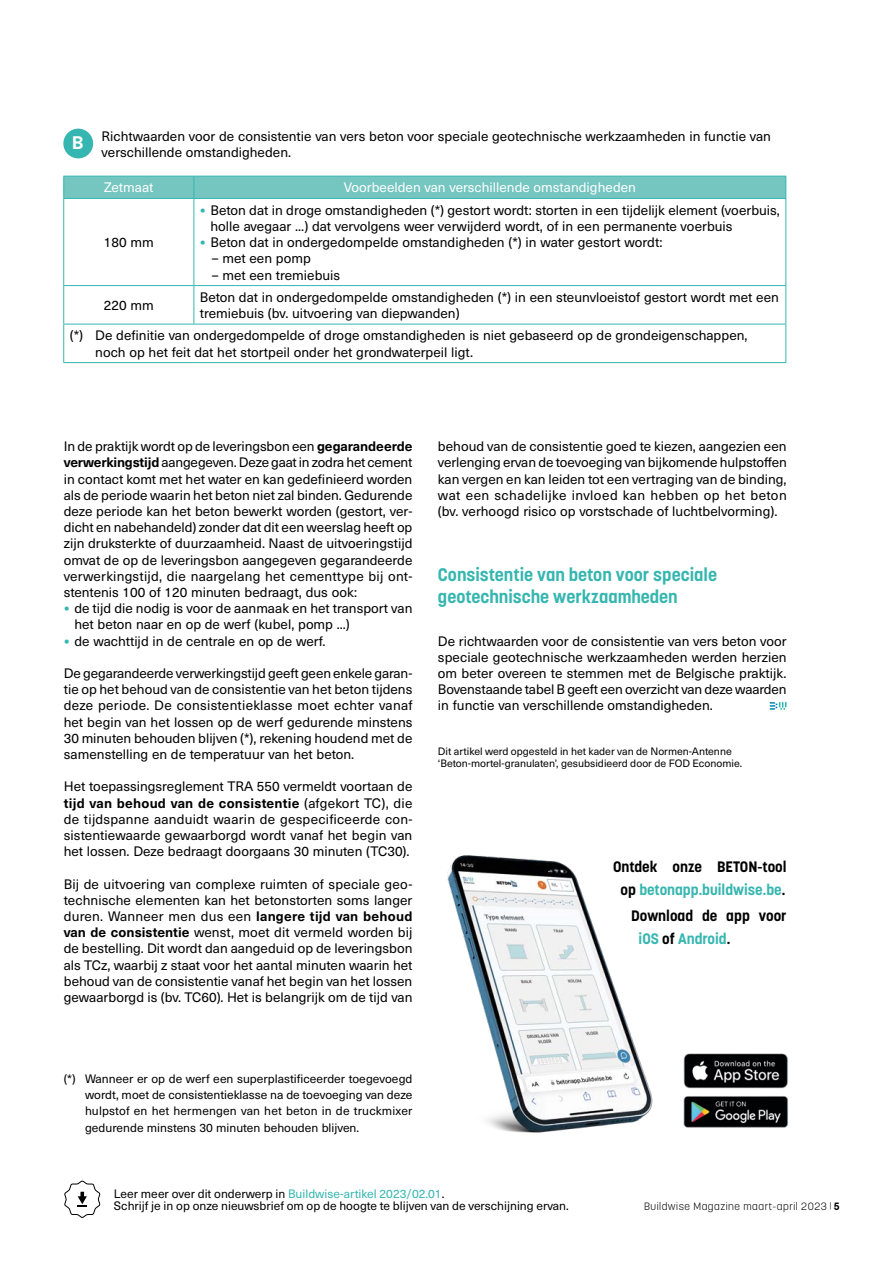
<style>
.page{position:relative;width:893px;height:1263px;background:#fff}
.page>*{position:absolute;margin:0;border:0;box-sizing:border-box;transform-origin:0 0}
.t1{font:700 18px/22.5px "Korolev";color:#36b6b0}
.t2{font:700 18px "Neue Haas Unica W1 G";color:#fff}
.t3{font:700 15px/22.5px "Korolev";color:#000;text-align:center}
.t4{font:13.5px/16.2px "Neue Haas Unica W1 G";color:#000;text-align:justify}
.t5{font:13.5px "Neue Haas Unica W1 G";color:#fff}
.t6{font:12px/16.2px "Neue Haas Unica W1 G";color:#000;text-align:justify}
.t7{font:10.5px/12px "Neue Haas Unica W1 G";color:#000}
.t8{font:300 10.5px "Korolev";letter-spacing:.05em;color:#000}
.s1{font-size:18px;color:#36b6b0}
.s2{font-weight:700}
.s3{color:#36b6b0}
.s4{font-size:9.15px}
</style>
<div class="page">
<img style="left:447px;top:855px;width:206px;height:278px">
<div style="left:63px;top:129px;width:30px;height:29px;background:#36b6b0;border-radius:50%"></div>
<hr style="left:63px;top:285px;width:131px;height:1px;background:#36b6b0">
<hr style="left:194px;top:285px;width:592px;height:1px;background:#36b6b0">
<hr style="left:785px;top:199px;width:1px;height:86px;background:#36b6b0">
<hr style="left:785px;top:286px;width:1px;height:38px;background:#36b6b0">
<hr style="left:63px;top:324px;width:1px;height:38px;background:#36b6b0">
<hr style="left:194px;top:324px;width:592px;height:1px;background:#36b6b0">
<hr style="left:785px;top:324px;width:1px;height:38px;background:#36b6b0">
<hr style="left:63px;top:362px;width:131px;height:1px;background:#36b6b0">
<hr style="left:194px;top:362px;width:592px;height:1px;background:#36b6b0">
<hr style="left:63px;top:199px;width:1px;height:86px;background:#36b6b0">
<hr style="left:194px;top:199px;width:1px;height:86px;background:#36b6b0">
<hr style="left:63px;top:286px;width:1px;height:38px;background:#36b6b0">
<hr style="left:194px;top:286px;width:1px;height:38px;background:#36b6b0">
<hr style="left:63px;top:324px;width:131px;height:1px;background:#36b6b0">
<div style="left:63px;top:176px;width:723px;height:22px;background:#75c5c0"></div>
<hr style="left:63px;top:198px;width:131px;height:1px;background:#36b6b0">
<hr style="left:194px;top:198px;width:592px;height:1px;background:#36b6b0">
<svg style="left:770px;top:702px;width:16px;height:8px"></svg>
<svg style="left:64px;top:1180px;width:37px;height:38px"></svg>
<img style="left:683px;top:1053px;width:105px;height:36px">
<img style="left:683px;top:1096px;width:105px;height:32px">
<h1 class="t2" style="left:72px;top:129px;width:13px">B</h1>
<p class="t4" style="left:102px;top:127px;width:671px">Richtwaarden voor de consistentie van vers beton voor speciale geotechnische werkzaamheden in functie van verschillende omstandigheden.</p>
<p class="t5" style="left:104px;top:178px;width:51px">Zetmaat</p>
<p class="t5" style="left:344px;top:178px;width:294px">Voorbeelden van verschillende omstandigheden</p>
<p class="t4" style="left:104px;top:234px;width:51px">180 mm</p>
<p class="t4" style="left:211px;top:201px;width:571px;text-indent:-11px"><span class="s1">•</span> Beton dat in droge omstandigheden (*) gestort wordt: storten in een tijdelijk element (voerbuis, holle avegaar ...) dat vervolgens weer verwijderd wordt, of in een permanente voerbuis</p>
<p class="t4" style="left:200px;top:234px;width:464px"><span class="s1">•</span> Beton dat in ondergedompelde omstandigheden (*) in water gestort wordt:</p>
<p class="t4" style="left:212px;top:250px;width:100px">– met een pomp</p>
<p class="t4" style="left:212px;top:266px;width:130px">– met een tremiebuis</p>
<p class="t4" style="left:104px;top:296px;width:51px">220 mm</p>
<p class="t4" style="left:200px;top:288px;width:581px">Beton dat in ondergedompelde omstandigheden (*) in een steunvloeistof gestort wordt met een tremiebuis (bv. uitvoering van diepwanden)</p>
<p class="t4" style="left:95px;top:327px;width:654px;text-indent:-26px">(*) De definitie van ondergedompelde of droge omstandigheden is niet gebaseerd op de grondeigenschappen, noch op het feit dat het stortpeil onder het grondwaterpeil ligt.</p>
<p class="t4" style="left:64px;top:438px;width:350px">In de praktijk wordt op de leveringsbon een <span class="s2">gegarandeerde verwerkingstijd</span> aangegeven. Deze gaat in zodra het cement in contact komt met het water en kan gedefinieerd worden als de periode waarin het beton niet zal binden. Gedurende deze periode kan het beton bewerkt worden (gestort, ver&shy;dicht en nabehandeld) zonder dat dit een weerslag heeft op zijn druksterkte of duurzaamheid. Naast de uitvoeringstijd omvat de op de leveringsbon aangegeven gegarandeerde verwerkingstijd, die naargelang het cementtype bij ont&shy;stentenis 100 of 120 minuten bedraagt, dus ook:</p>
<p class="t4" style="left:74px;top:600px;width:339px;text-indent:-11px"><span class="s1">•</span> de tijd die nodig is voor de aanmaak en het transport van het beton naar en op de werf (kubel, pomp ...)</p>
<p class="t4" style="left:64px;top:632px;width:263px"><span class="s1">•</span> de wachttijd in de centrale en op de werf.</p>
<p class="t4" style="left:64px;top:664px;width:350px">De gegarandeerde verwerkingstijd geeft geen enkele garan&shy;tie op het behoud van de consistentie van het beton tijdens deze periode. De consistentieklasse moet echter vanaf het begin van het lossen op de werf gedurende minstens 30 minuten behouden blijven (*), rekening houdend met de samenstelling en de temperatuur van het beton.</p>
<p class="t4" style="left:64px;top:778px;width:350px">Het toepassingsreglement TRA 550 vermeldt voortaan de <span class="s2">tijd van behoud van de consistentie</span> (afgekort TC), die de tijdspanne aanduidt waarin de gespecificeerde con&shy;sistentiewaarde gewaarborgd wordt vanaf het begin van het lossen. Deze bedraagt doorgaans 30 minuten (TC30).</p>
<p class="t4" style="left:64px;top:875px;width:350px">Bij de uitvoering van complexe ruimten of speciale geo&shy;technische elementen kan het betonstorten soms langer duren. Wanneer men dus een <span class="s2">langere tijd van behoud van de consistentie</span> wenst, moet dit vermeld worden bij de bestelling. Dit wordt dan aangeduid op de leveringsbon als TCz, waarbij z staat voor het aantal minuten waarin het behoud van de consistentie vanaf het begin van het lossen gewaarborgd is (bv. TC60). Het is belangrijk om de tijd van</p>
<p class="t4" style="left:438px;top:438px;width:350px">behoud van de consistentie goed te kiezen, aangezien een verlenging ervan de toevoeging van bijkomende hulpstoffen kan vergen en kan leiden tot een vertraging van de binding, wat een schadelijke invloed kan hebben op het beton (bv. verhoogd risico op vorstschade of luchtbelvorming).</p>
<h1 class="t1" style="left:438px;top:563px;width:281px">Consistentie van beton voor speciale geotechnische werkzaamheden</h1>
<p class="t4" style="left:438px;top:632px;width:350px">De richtwaarden voor de consistentie van vers beton voor speciale geotechnische werkzaamheden werden herzien om beter overeen te stemmen met de Belgische praktijk.<br>Bovenstaande tabel B geeft een overzicht van deze waarden in functie van verschillende omstandigheden.</p>
<p class="t7" style="left:438px;top:744px;width:306px">Dit artikel werd opgesteld in het kader van de Normen-Antenne ‘Beton-mortel-granulaten’, gesubsidieerd door de FOD Economie.</p>
<p class="t3" style="left:613px;top:856px;width:175px">Ontdek onze BETON-tool op <span class="s3">betonapp.buildwise.be</span>.</p>
<p class="t3" style="left:639px;top:904px;width:150px;text-align:left;text-indent:-8px">Download de app voor <span class="s3">iOS</span> of <span class="s3">Android</span>.</p>
<p class="t6" style="left:85px;top:1070px;width:329px;text-indent:-21px">(*) Wanneer er op de werf een superplastificeerder toegevoegd wordt, moet de consistentieklasse na de toevoeging van deze hulpstof en het hermengen van het beton in de truckmixer gedurende minstens 30 minuten behouden blijven.</p>
<p class="t6" style="left:114px;top:1187px;width:456px;line-height:12px">Leer meer over dit onderwerp in <span class="s3">Buildwise-artikel 2023/02.01</span>.<br>Schrijf je in op onze nieuwsbrief om op de hoogte te blijven van de verschijning ervan.</p>
<p class="t8" style="left:644px;top:1199px;width:197px">Buildwise Magazine maart-april 2023 <span class="s4">|</span> <span class="s2">5</span></p>
</div>
